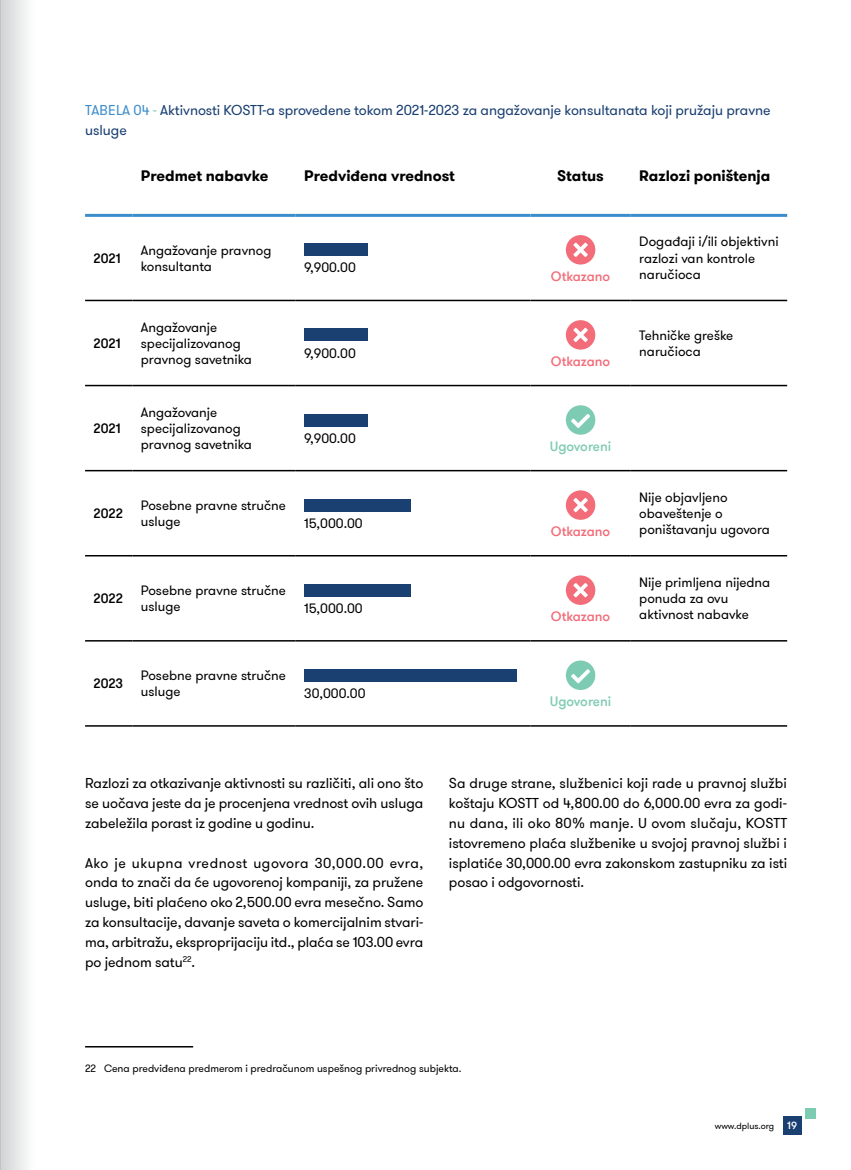
<style>
.page{position:relative;width:851px;height:1170px;background:#fff}
.page>*{position:absolute;margin:0;border:0;box-sizing:border-box;transform-origin:0 0}
.t1{font:700 15px "GT Walsheim Pro";color:#000}
.t2{font:14.25px/19.8px "GT Walsheim Pro";letter-spacing:-.005em;color:#000;text-align:justify}
.t3{font:14.25px/19.8px "GT Walsheim Pro";letter-spacing:-.005em;color:#1a3f71}
.t4{font:13.5px/16.2px "GT Walsheim Pro";color:#000}
.t5{font:500 13.5px "GT Walsheim Pro";color:#f26d79}
.t6{font:500 13.5px "GT Walsheim Pro";color:#000}
.t7{font:500 13.5px "GT Walsheim Pro";color:#7ecbb3}
.t8{font:10.5px "GT Walsheim Pro";color:#000}
.t9{font:9px "GT Walsheim Pro";color:#000}
.s1{color:#3f8dcc}
.s2{color:#7ecbb3}
.s3{font-weight:500;font-size:10.5px;color:#fff}
</style>
<div class="page">
<hr style="left:85px;top:1045px;width:108px;height:2px;background:#000">
<hr style="left:85px;top:300px;width:47px;height:1px;background:#000">
<hr style="left:132px;top:300px;width:164px;height:1px;background:#000">
<hr style="left:296px;top:300px;width:234px;height:1px;background:#000">
<hr style="left:530px;top:300px;width:100px;height:1px;background:#000">
<hr style="left:630px;top:300px;width:157px;height:1px;background:#000">
<hr style="left:85px;top:385px;width:47px;height:1px;background:#000">
<hr style="left:132px;top:385px;width:164px;height:1px;background:#000">
<hr style="left:296px;top:385px;width:234px;height:1px;background:#000">
<hr style="left:530px;top:385px;width:100px;height:1px;background:#000">
<hr style="left:630px;top:385px;width:157px;height:1px;background:#000">
<hr style="left:85px;top:470px;width:47px;height:1px;background:#000">
<hr style="left:132px;top:470px;width:164px;height:1px;background:#000">
<hr style="left:296px;top:470px;width:234px;height:1px;background:#000">
<hr style="left:530px;top:470px;width:100px;height:1px;background:#000">
<hr style="left:630px;top:470px;width:157px;height:1px;background:#000">
<hr style="left:85px;top:555px;width:47px;height:1px;background:#000">
<hr style="left:132px;top:555px;width:164px;height:1px;background:#000">
<hr style="left:296px;top:555px;width:234px;height:1px;background:#000">
<hr style="left:530px;top:555px;width:100px;height:1px;background:#000">
<hr style="left:630px;top:555px;width:157px;height:1px;background:#000">
<hr style="left:85px;top:640px;width:47px;height:1px;background:#000">
<hr style="left:132px;top:640px;width:164px;height:1px;background:#000">
<hr style="left:296px;top:640px;width:234px;height:1px;background:#000">
<hr style="left:530px;top:640px;width:100px;height:1px;background:#000">
<hr style="left:630px;top:640px;width:157px;height:1px;background:#000">
<hr style="left:85px;top:725px;width:47px;height:1px;background:#000">
<hr style="left:132px;top:725px;width:164px;height:1px;background:#000">
<hr style="left:296px;top:725px;width:234px;height:1px;background:#000">
<hr style="left:530px;top:725px;width:100px;height:1px;background:#000">
<hr style="left:630px;top:725px;width:157px;height:1px;background:#000">
<hr style="left:85px;top:214px;width:47px;height:3px;background:#3e8dcb">
<hr style="left:132px;top:214px;width:164px;height:3px;background:#3e8dcb">
<hr style="left:296px;top:214px;width:234px;height:3px;background:#3e8dcb">
<hr style="left:530px;top:214px;width:100px;height:3px;background:#3e8dcb">
<hr style="left:630px;top:214px;width:157px;height:3px;background:#3e8dcb">
<div style="left:304px;top:243px;width:64px;height:13px;background:#1a3f71"></div>
<div style="left:565px;top:235px;width:30px;height:29px;background:#f26d79;border-radius:15px"></div>
<svg style="left:573px;top:242px;width:14px;height:15px"></svg>
<div style="left:304px;top:328px;width:64px;height:13px;background:#1a3f71"></div>
<div style="left:565px;top:320px;width:30px;height:29px;background:#f26d79;border-radius:15px"></div>
<svg style="left:573px;top:327px;width:14px;height:15px"></svg>
<div style="left:304px;top:413px;width:64px;height:13px;background:#1a3f71"></div>
<svg style="left:565px;top:405px;width:30px;height:29px"></svg>
<div style="left:304px;top:498px;width:106px;height:13px;background:#1a3f71"></div>
<div style="left:565px;top:490px;width:30px;height:30px;background:#f26d79;border-radius:15px"></div>
<svg style="left:573px;top:498px;width:14px;height:14px"></svg>
<div style="left:304px;top:583px;width:106px;height:13px;background:#1a3f71"></div>
<div style="left:565px;top:575px;width:30px;height:30px;background:#f26d79;border-radius:15px"></div>
<svg style="left:573px;top:583px;width:14px;height:14px"></svg>
<div style="left:304px;top:668px;width:213px;height:13px;background:#1a3f71"></div>
<svg style="left:565px;top:660px;width:30px;height:30px"></svg>
<div style="left:804px;top:1107px;width:11px;height:11px;background:#7ecbb3"></div>
<div style="left:782px;top:1116px;width:19px;height:18px;background:#1a3f71"></div>
<div style="left:0;top:0;width:36px;height:1169px;background:linear-gradient(to right,#d0d2d3,#fff)"></div>
<hr style="left:0;top:0;width:1px;height:1169px;background:#bcbec0">
<p class="t3" style="left:85px;top:100px;width:687px"><span class="s1">TABELA 04</span> <span class="s2">-</span> Aktivnosti KOSTT-a sprovedene tokom 2021-2023 za angažovanje konsultanata koji pružaju pravne usluge</p>
<p class="t1" style="left:141px;top:166px;width:129px">Predmet nabavke</p>
<p class="t1" style="left:304px;top:166px;width:152px">Predviđena vrednost</p>
<p class="t1" style="left:557px;top:166px;width:48px">Status</p>
<p class="t1" style="left:639px;top:166px;width:133px">Razlozi poništenja</p>
<p class="t6" style="left:94px;top:250px;width:29px">2021</p>
<p class="t4" style="left:141px;top:242px;width:132px">Angažovanje pravnog konsultanta</p>
<p class="t6" style="left:94px;top:335px;width:28px">2021</p>
<p class="t6" style="left:94px;top:420px;width:28px">2021</p>
<p class="t4" style="left:141px;top:319px;width:113px">Angažovanje specijalizovanog pravnog savetnika</p>
<p class="t4" style="left:141px;top:404px;width:113px">Angažovanje specijalizovanog pravnog savetnika</p>
<p class="t6" style="left:94px;top:505px;width:31px">2022</p>
<p class="t4" style="left:141px;top:497px;width:146px">Posebne pravne stručne usluge</p>
<p class="t4" style="left:304px;top:260px;width:53px">9,900.00</p>
<p class="t4" style="left:304px;top:345px;width:53px">9,900.00</p>
<p class="t4" style="left:304px;top:430px;width:53px">9,900.00</p>
<p class="t4" style="left:304px;top:515px;width:60px">15,000.00</p>
<p class="t6" style="left:94px;top:590px;width:31px">2022</p>
<p class="t4" style="left:141px;top:582px;width:146px">Posebne pravne stručne usluge</p>
<p class="t4" style="left:304px;top:600px;width:60px">15,000.00</p>
<p class="t6" style="left:94px;top:675px;width:31px">2023</p>
<p class="t4" style="left:141px;top:667px;width:146px">Posebne pravne stručne usluge</p>
<p class="t4" style="left:304px;top:685px;width:63px">30,000.00</p>
<p class="t5" style="left:550px;top:267px;width:61px">Otkazano</p>
<p class="t5" style="left:550px;top:352px;width:61px">Otkazano</p>
<p class="t4" style="left:639px;top:234px;width:141px">Događaji i/ili objektivni razlozi van kontrole naručioca</p>
<p class="t4" style="left:639px;top:327px;width:95px">Tehničke greške naručioca</p>
<p class="t7" style="left:550px;top:437px;width:63px">Ugovoreni</p>
<p class="t5" style="left:550px;top:523px;width:61px">Otkazano</p>
<p class="t5" style="left:550px;top:608px;width:61px">Otkazano</p>
<p class="t4" style="left:639px;top:489px;width:132px">Nije objavljeno obaveštenje o poništavanju ugovora</p>
<p class="t4" style="left:639px;top:574px;width:132px">Nije primljena nijedna ponuda za ovu aktivnost nabavke</p>
<p class="t7" style="left:550px;top:693px;width:63px">Ugovoreni</p>
<p class="t2" style="left:85px;top:773px;width:340px">Razlozi za otkazivanje aktivnosti su različiti, ali ono što se uočava jeste da je procenjena vrednost ovih usluga zabeležila porast iz godine u godinu.</p>
<p class="t2" style="left:85px;top:853px;width:340px">Ako je ukupna vrednost ugovora 30,000.00 evra, onda to znači da će ugovorenoj kompaniji, za pružene usluge, biti plaćeno oko 2,500.00 evra mesečno. Samo za konsultacije, davanje saveta o komercijalnim stvari&shy;ma, arbitražu, eksproprijaciju itd., plaća se 103.00 evra po jednom satu<sup>22</sup>.</p>
<p class="t2" style="left:449px;top:773px;width:340px">Sa druge strane, službenici koji rade u pravnoj službi koštaju KOSTT od 4,800.00 do 6,000.00 evra za godi&shy;nu dana, ili oko 80% manje. U ovom slučaju, KOSTT istovremeno plaća službenike u svojoj pravnoj službi i isplatiće 30,000.00 evra zakonskom zastupniku za isti posao i odgovornosti.</p>
<p class="t8" style="left:85px;top:1061px;width:378px">22 Cena predviđena predmerom i predračunom uspešnog privrednog subjekta.</p>
<p class="t9" style="left:714px;top:1119px;width:84px">www.dplus.org <span class="s3">19</span></p>
</div>
